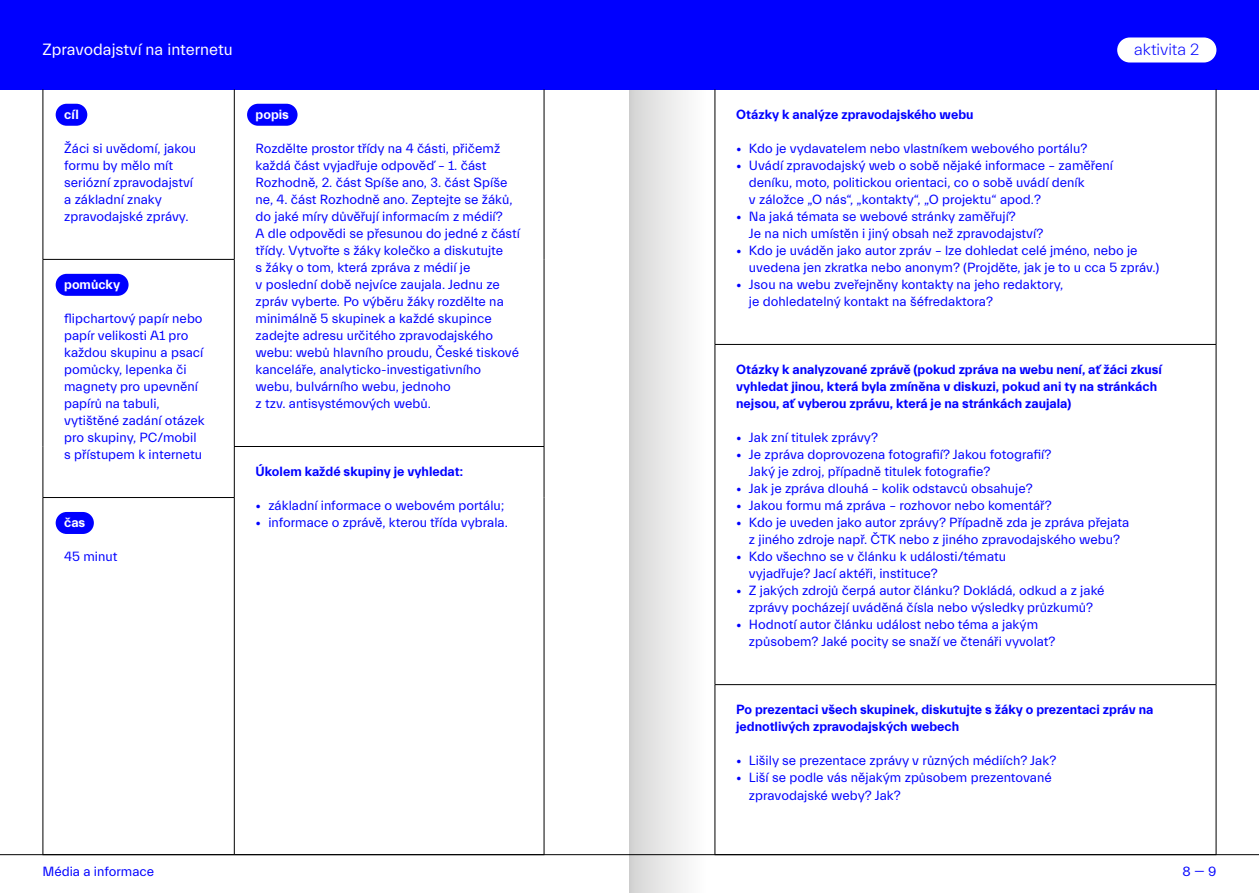
<style>
.page{position:relative;width:1259px;height:893px;background:#fff}
.page>*{position:absolute;margin:0;border:0;box-sizing:border-box;transform-origin:0 0}
.t1{font:16.5px "Everett";color:#fff}
.t2{font:300 16.5px "Everett";color:#00f}
.t3{font:13.5px/17px "Everett";color:#00f}
.t4{font:700 13.5px/17px "Everett";color:#00f}
.t5{font:700 13.5px "Everett";color:#fff}
</style>
<div class="page">
<div style="left:629px;top:0;width:77px;height:893px;background:linear-gradient(to right,#d4d4d4,#fff)"></div>
<div style="left:0;top:0;width:1259px;height:89px;background:#00f"></div>
<hr style="left:714px;top:89px;width:1px;height:255px;background:#000">
<hr style="left:1215px;top:89px;width:1px;height:255px;background:#000">
<hr style="left:714px;top:344px;width:502px;height:1px;background:#000">
<hr style="left:714px;top:345px;width:1px;height:339px;background:#000">
<hr style="left:1215px;top:345px;width:1px;height:339px;background:#000">
<hr style="left:714px;top:684px;width:502px;height:1px;background:#000">
<hr style="left:714px;top:685px;width:1px;height:169px;background:#000">
<hr style="left:1215px;top:685px;width:1px;height:169px;background:#000">
<hr style="left:43px;top:89px;width:1px;height:170px;background:#000">
<hr style="left:234px;top:89px;width:1px;height:170px;background:#000">
<hr style="left:544px;top:89px;width:1px;height:170px;background:#000">
<hr style="left:43px;top:259px;width:192px;height:1px;background:#000">
<hr style="left:43px;top:260px;width:1px;height:186px;background:#000">
<hr style="left:234px;top:260px;width:1px;height:186px;background:#000">
<hr style="left:544px;top:259px;width:1px;height:187px;background:#000">
<hr style="left:43px;top:446px;width:1px;height:51px;background:#000">
<hr style="left:234px;top:446px;width:310px;height:1px;background:#000">
<hr style="left:234px;top:447px;width:1px;height:50px;background:#000">
<hr style="left:544px;top:447px;width:1px;height:50px;background:#000">
<hr style="left:43px;top:497px;width:192px;height:1px;background:#000">
<hr style="left:43px;top:498px;width:1px;height:356px;background:#000">
<hr style="left:234px;top:498px;width:1px;height:356px;background:#000">
<hr style="left:544px;top:497px;width:1px;height:357px;background:#000">
<div style="left:56px;top:104px;width:31px;height:22px;background:#00f;border-radius:11px"></div>
<div style="left:247px;top:104px;width:50px;height:22px;background:#00f;border-radius:11px"></div>
<div style="left:56px;top:274px;width:73px;height:22px;background:#00f;border-radius:11px"></div>
<div style="left:56px;top:512px;width:38px;height:22px;background:#00f;border-radius:11px"></div>
<hr style="left:0;top:854px;width:1259px;height:1px;background:#000">
<div style="left:1117px;top:37px;width:99px;height:25px;background:#fff;border-radius:13px"></div>
<p class="t1" style="left:43px;top:41px;width:192px">Zpravodajství na internetu</p>
<p class="t5" style="left:64px;top:107px;width:16px">cíl</p>
<p class="t3" style="left:64px;top:140px;width:133px">Žáci si uvědomí, jakou formu by mělo mít seriózní zpravodajství a základní znaky zpravodajské zprávy.</p>
<p class="t5" style="left:64px;top:277px;width:57px">pomůcky</p>
<p class="t3" style="left:64px;top:310px;width:142px">flipchartový papír nebo papír velikosti A1 pro každou skupinu a psací pomůcky, lepenka či magnety pro upevnění papírů na tabuli, vytištěné zadání otázek pro skupiny, PC/mobil s přístupem k internetu</p>
<p class="t5" style="left:255px;top:107px;width:35px">popis</p>
<p class="t3" style="left:255px;top:140px;width:266px">Rozdělte prostor třídy na 4 části, přičemž každá část vyjadřuje odpověď – 1. část Rozhodně, 2. část Spíše ano, 3. část Spíše ne, 4. část Rozhodně ano. Zeptejte se žáků, do jaké míry důvěřují informacím z médií?<br>A dle odpovědi se přesunou do jedné z částí třídy. Vytvořte s žáky kolečko a diskutujte<br>s žáky o tom, která zpráva z médií je<br>v poslední době nejvíce zaujala. Jednu ze zpráv vyberte. Po výběru žáky rozdělte na minimálně 5 skupinek a každé skupince zadejte adresu určitého zpravodajského webu: webů hlavního proudu, České tiskové kanceláře, analyticko-investigativního webu, bulvárního webu, jednoho<br>z tzv. antisystémových webů.</p>
<p class="t4" style="left:255px;top:464px;width:209px">Úkolem každé skupiny je vyhledat:</p>
<p class="t3" style="left:255px;top:498px;width:250px">• základní informace o webovém portálu;</p>
<p class="t5" style="left:64px;top:515px;width:23px">čas</p>
<p class="t3" style="left:255px;top:515px;width:254px">• informace o zprávě, kterou třída vybrala.</p>
<p class="t3" style="left:64px;top:549px;width:55px">45 minut</p>
<p class="t2" style="left:1134px;top:41px;width:67px">aktivita 2</p>
<p class="t4" style="left:736px;top:106px;width:239px">Otázky k analýze zpravodajského webu</p>
<p class="t3" style="left:736px;top:140px;width:353px">• Kdo je vydavatelem nebo vlastníkem webového portálu?</p>
<p class="t3" style="left:749px;top:157px;width:365px;text-indent:-13px">• Uvádí zpravodajský web o sobě nějaké informace – zaměření deníku, moto, politickou orientaci, co o sobě uvádí deník<br>v záložce „O nás“, „kontakty“, „O projektu“ apod.?</p>
<p class="t3" style="left:749px;top:208px;width:296px;text-indent:-13px">• Na jaká témata se webové stránky zaměřují?<br>Je na nich umístěn i jiný obsah než zpravodajství?</p>
<p class="t3" style="left:749px;top:242px;width:412px;text-indent:-13px">• Kdo je uváděn jako autor zpráv – lze dohledat celé jméno, nebo je uvedena jen zkratka nebo anonym? (Projděte, jak je to u cca 5 zpráv.)</p>
<p class="t3" style="left:749px;top:276px;width:316px;text-indent:-13px">• Jsou na webu zveřejněny kontakty na jeho redaktory, je dohledatelný kontakt na šéfredaktora?</p>
<p class="t4" style="left:736px;top:361px;width:427px">Otázky k analyzované zprávě (pokud zpráva na webu není, ať žáci zkusí vyhledat jinou, která byla zmíněna v diskuzi, pokud ani ty na stránkách nejsou, ať vyberou zprávu, která je na stránkách zaujala)</p>
<p class="t3" style="left:736px;top:429px;width:143px">• Jak zní titulek zprávy?</p>
<p class="t3" style="left:749px;top:446px;width:304px;text-indent:-13px">• Je zpráva doprovozena fotografií? Jakou fotografií?<br>Jaký je zdroj, případně titulek fotografie?</p>
<p class="t3" style="left:736px;top:481px;width:298px">• Jak je zpráva dlouhá – kolik odstavců obsahuje?</p>
<p class="t3" style="left:736px;top:498px;width:317px">• Jakou formu má zpráva – rozhovor nebo komentář?</p>
<p class="t3" style="left:736px;top:515px;width:395px;text-align:center">• Kdo je uveden jako autor zprávy? Případně zda je zpráva přejata z jiného zdroje např. ČTK nebo z jiného zpravodajského webu?</p>
<p class="t3" style="left:749px;top:549px;width:259px;text-indent:-13px">• Kdo všechno se v článku k události/tématu vyjadřuje? Jací aktéři, instituce?</p>
<p class="t3" style="left:736px;top:583px;width:370px;text-align:center">• Z jakých zdrojů čerpá autor článku? Dokládá, odkud a z jaké zprávy pocházejí uváděná čísla nebo výsledky průzkumů?</p>
<p class="t3" style="left:749px;top:617px;width:308px;text-indent:-13px">• Hodnotí autor článku událost nebo téma a jakým způsobem? Jaké pocity se snaží ve čtenáři vyvolat?</p>
<p class="t4" style="left:736px;top:702px;width:419px">Po prezentaci všech skupinek, diskutujte s žáky o prezentaci zpráv na jednotlivých zpravodajských webech</p>
<p class="t3" style="left:736px;top:753px;width:321px">• Lišily se prezentace zprávy v různých médiích? Jak?</p>
<p class="t3" style="left:749px;top:770px;width:304px;text-indent:-13px">• Liší se podle vás nějakým způsobem prezentované zpravodajské weby? Jak?</p>
<p class="t3" style="left:43px;top:863px;width:113px">Média a informace</p>
<p class="t3" style="left:1182px;top:863px;width:35px">8 — 9</p>
</div>
